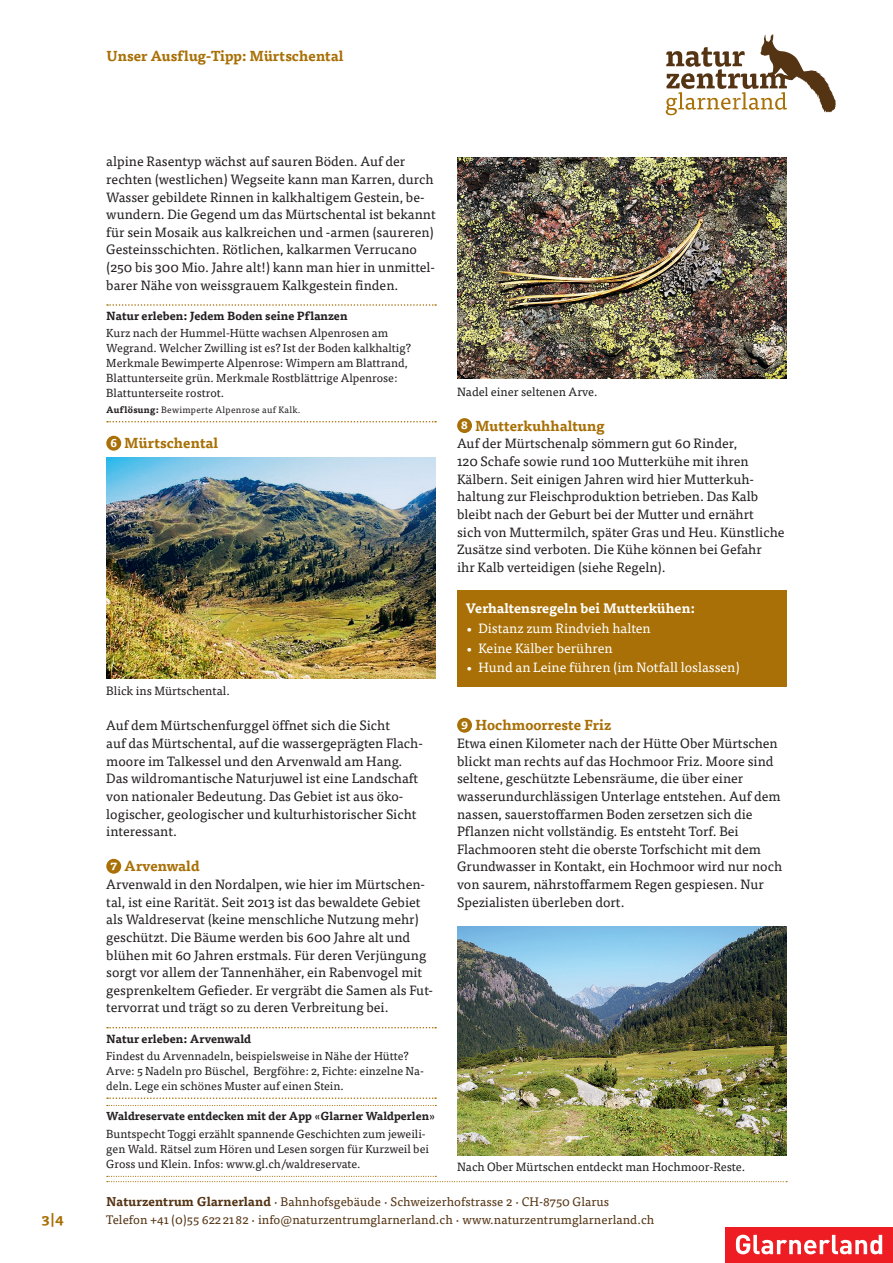
<style>
.page{position:relative;width:893px;height:1263px;background:#fff}
.page>*{position:absolute;margin:0;border:0;box-sizing:border-box;transform-origin:0 0}
._05_Untertitel_AT{font:700 14.25px "Tisa OT";color:#a87006}
._04_Grundschrift_AT{font:13.5px/17.7px "Tisa OT";color:#231f20}
._09_Kästchen_Aufzähl{font:13.5px "Tisa OT";color:#fff}
._04_Grundschrift_AT-2{font:700 13.5px "Tisa OT";color:#fff}
.t1{font:12.3px/18.5px "Tisa OT";letter-spacing:.005em;color:#543413}
._06_Bildlegenden_AT{font:12px "Tisa OT";color:#231f20}
._07_GS_Natur_erleben{font:11.7px/15px "Tisa OT";color:#231f20}
._07_GS_Natur_erleben-2{font:700 11.7px "Tisa OT";color:#231f20}
.t2{font:700 11.7px "Tisa OT";color:#fff}
._07_GS_Natur_erleben-3{font:700 11.4px "Tisa OT";color:#231f20}
._08_Auflösung_Natur{font:9.15px "Tisa OT";letter-spacing:.03em;color:#231f20}
.s1{font-weight:700}
.s2{font-weight:400}
.s3{font-weight:700;font-size:12.6px}
.s4{font-size:11.25px}
</style>
<div class="page">
<div style="left:725px;top:1227px;width:168px;height:36px;background:#ee1d23"></div>
<svg style="left:736px;top:1235px;width:146px;height:19px"></svg>
<div style="left:457px;top:418px;width:15px;height:15px;background:#a87006;border-radius:50%"></div>
<div style="left:457px;top:590px;width:330px;height:97px;background:#a87006"></div>
<div style="left:457px;top:718px;width:15px;height:15px;background:#a87006;border-radius:50%"></div>
<svg style="left:107px;top:304px;width:329px;height:2px"></svg>
<svg style="left:107px;top:421px;width:329px;height:1px"></svg>
<div style="left:106px;top:436px;width:15px;height:15px;background:#a87006;border-radius:50%"></div>
<div style="left:106px;top:859px;width:15px;height:15px;background:#a87006;border-radius:50%"></div>
<svg style="left:107px;top:1027px;width:329px;height:1px"></svg>
<svg style="left:107px;top:1097px;width:329px;height:2px"></svg>
<svg style="left:107px;top:1105px;width:329px;height:1px"></svg>
<svg style="left:107px;top:1176px;width:680px;height:6px"></svg>
<img style="left:106px;top:457px;width:330px;height:221px">
<img style="left:457px;top:157px;width:330px;height:221px">
<img style="left:457px;top:926px;width:330px;height:229px">
<svg style="left:666px;top:34px;width:170px;height:81px"></svg>
<p class="_05_Untertitel_AT" style="left:42px;top:1210px;width:24px">3|4</p>
<p class="_05_Untertitel_AT" style="left:106px;top:47px;width:239px">Unser Ausflug-Tipp: Mürtschental</p>
<p class="_04_Grundschrift_AT" style="left:106px;top:153px;width:331px">alpine Rasentyp wächst auf sauren Böden. Auf der rechten (westlichen) Wegseite kann man Karren, durch Wasser gebildete Rinnen in kalkhaltigem Gestein, be&shy;wundern. Die Gegend um das Mürtschental ist bekannt für sein Mosaik aus kalkreichen und -armen (saureren)<br>Gesteinsschichten. Rötlichen, kalkarmen Verrucano (250 bis 300 Mio. Jahre alt!) kann man hier in unmittel&shy;barer Nähe von weissgrauem Kalkgestein finden.</p>
<p class="_07_GS_Natur_erleben-2" style="left:106px;top:308px;width:243px">Natur erleben: Jedem Boden seine Pflanzen</p>
<p class="_07_GS_Natur_erleben" style="left:106px;top:325px;width:306px">Kurz nach der Hummel-Hütte wachsen Alpenrosen am Wegrand. Welcher Zwilling ist es? Ist der Boden kalkhaltig?<br>Merkmale Bewimperte Alpenrose: Wimpern am Blattrand, Blattunterseite grün. Merkmale Rostblättrige Alpenrose:<br>Blattunterseite rostrot.</p>
<p class="_08_Auflösung_Natur" style="left:106px;top:405px;width:196px"><span class="s1">Auflösung:</span> Bewimperte Alpenrose auf Kalk.</p>
<p class="t2" style="left:110px;top:435px;width:8px">6</p>
<p class="_05_Untertitel_AT" style="left:124px;top:434px;width:95px">Mürtschental</p>
<p class="_06_Bildlegenden_AT" style="left:106px;top:684px;width:125px">Blick ins Mürtschental.</p>
<p class="_04_Grundschrift_AT" style="left:106px;top:717px;width:318px">Auf dem Mürtschenfurggel öffnet sich die Sicht<br>auf das Mürtschental, auf die wassergeprägten Flach&shy;moore im Talkessel und den Arvenwald am Hang.<br>Das wildromantische Naturjuwel ist eine Landschaft von nationaler Bedeutung. Das Gebiet ist aus öko&shy;logischer, geologischer und kulturhistorischer Sicht interessant.</p>
<p class="t2" style="left:110px;top:858px;width:8px">7</p>
<p class="_05_Untertitel_AT" style="left:124px;top:857px;width:77px">Arvenwald</p>
<p class="_04_Grundschrift_AT" style="left:106px;top:876px;width:328px">Arvenwald in den Nordalpen, wie hier im Mürtschen&shy;tal, ist eine Rarität. Seit 2013 ist das bewaldete Gebiet als Waldreservat (keine menschliche Nutzung mehr) geschützt. Die Bäume werden bis 600 Jahre alt und blühen mit 60 Jahren erstmals. Für deren Verjüngung sorgt vor allem der Tannenhäher, ein Rabenvogel mit gesprenkeltem Gefieder. Er vergräbt die Samen als Fut&shy;tervorrat und trägt so zu deren Verbreitung bei.</p>
<p class="_07_GS_Natur_erleben-2" style="left:106px;top:1031px;width:146px">Natur erleben: Arvenwald</p>
<p class="_07_GS_Natur_erleben" style="left:106px;top:1048px;width:319px">Findest du Arvennadeln, beispielsweise in Nähe der Hütte?<br>Arve: 5 Nadeln pro Büschel, Bergföhre: 2, Fichte: einzelne Na&shy;deln. Lege ein schönes Muster auf einen Stein.</p>
<p class="_07_GS_Natur_erleben-3" style="left:106px;top:1109px;width:330px">Waldreservate entdecken mit der App <span class="s2">«</span>Glarner Waldperlen<span class="s2">»</span></p>
<p class="_07_GS_Natur_erleben" style="left:106px;top:1126px;width:324px">Buntspecht Toggi erzählt spannende Geschichten zum jeweili&shy;gen Wald. Rätsel zum Hören und Lesen sorgen für Kurzweil bei<br>Gross und Klein. Infos: www.gl.ch/waldreservate.</p>
<p class="_06_Bildlegenden_AT" style="left:457px;top:384px;width:142px">Nadel einer seltenen Arve.</p>
<p class="t2" style="left:461px;top:418px;width:9px">8</p>
<p class="_05_Untertitel_AT" style="left:475px;top:417px;width:131px">Mutterkuhhaltung</p>
<p class="_04_Grundschrift_AT" style="left:457px;top:435px;width:329px">Auf der Mürtschenalp sömmern gut 60 Rinder,<br>120 Schafe sowie rund 100 Mutterkühe mit ihren Kälbern. Seit einigen Jahren wird hier Mutterkuh&shy;haltung zur Fleischproduktion betrieben. Das Kalb bleibt nach der Geburt bei der Mutter und ernährt<br>sich von Muttermilch, später Gras und Heu. Künstliche Zusätze sind verboten. Die Kühe können bei Gefahr<br>ihr Kalb verteidigen (siehe Regeln).</p>
<p class="_04_Grundschrift_AT-2" style="left:466px;top:600px;width:231px">Verhaltensregeln bei Mutterkühen:</p>
<p class="_09_Kästchen_Aufzähl" style="left:466px;top:620px;width:187px">• Distanz zum Rindvieh halten</p>
<p class="_09_Kästchen_Aufzähl" style="left:466px;top:640px;width:149px">• Keine Kälber berühren</p>
<p class="_09_Kästchen_Aufzähl" style="left:466px;top:660px;width:276px">• Hund an Leine führen (im Notfall loslassen)</p>
<p class="t2" style="left:461px;top:717px;width:9px">9</p>
<p class="_05_Untertitel_AT" style="left:475px;top:716px;width:138px">Hochmoorreste Friz</p>
<p class="_04_Grundschrift_AT" style="left:457px;top:735px;width:327px">Etwa einen Kilometer nach der Hütte Ober Mürtschen blickt man rechts auf das Hochmoor Friz. Moore sind seltene, geschützte Lebensräume, die über einer wasserundurchlässigen Unterlage entstehen. Auf dem nassen, sauerstoffarmen Boden zersetzen sich die Pflanzen nicht vollständig. Es entsteht Torf. Bei Flachmooren steht die oberste Torfschicht mit dem Grundwasser in Kontakt, ein Hochmoor wird nur noch von saurem, nährstoffarmem Regen gespiesen. Nur Spezialisten überleben dort.</p>
<p class="_06_Bildlegenden_AT" style="left:457px;top:1160px;width:290px">Nach Ober Mürtschen entdeckt man Hochmoor-Reste.</p>
<p class="t1" style="left:106px;top:1192px;width:550px"><span class="s3">Naturzentrum Glarnerland</span> · Bahnhofsgebäude · Schweizerhofstrasse 2 · CH-8750 Glarus<br>Telefon +41 (0)55 622 2182 · info<span class="s4">@</span>naturzentrumglarnerland.ch · www.naturzentrumglarnerland.ch</p>
</div>
